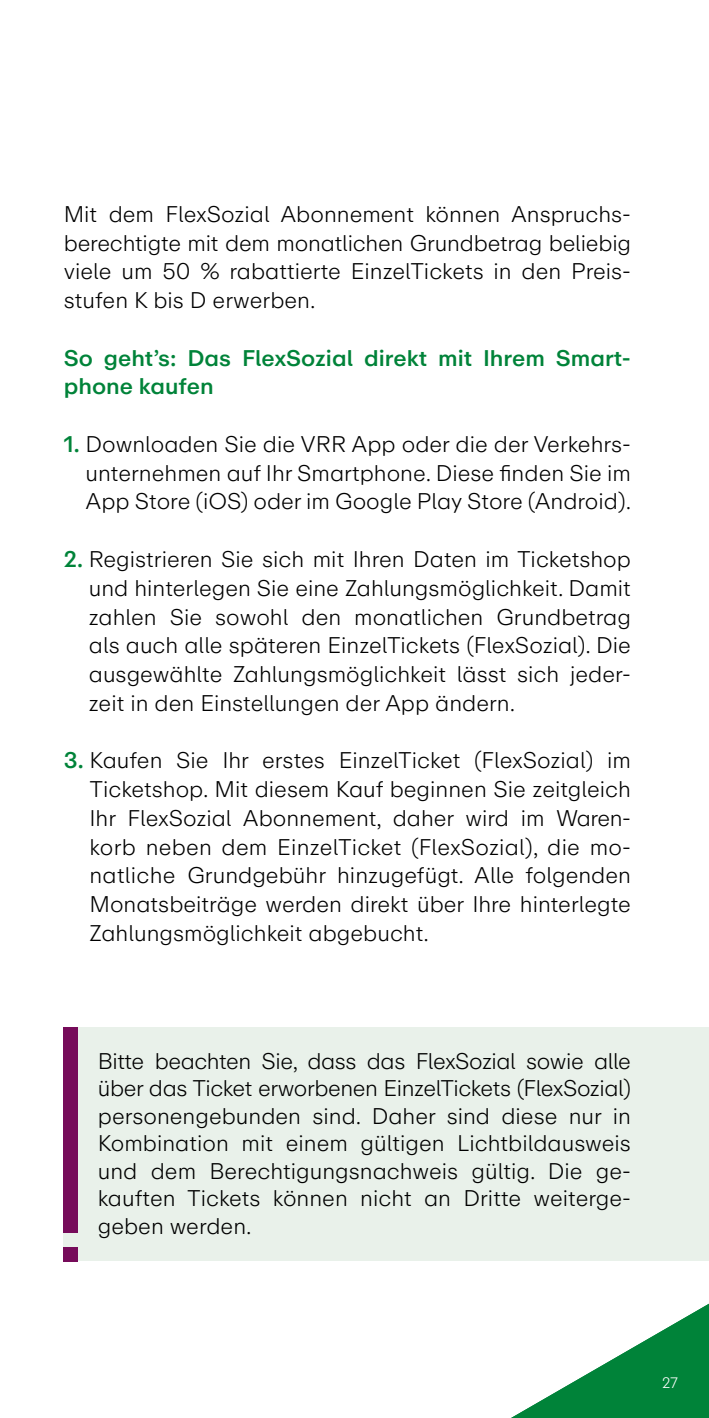
<style>
.page{position:relative;width:709px;height:1418px;background:#fff}
.page>*{position:absolute;margin:0;border:0;box-sizing:border-box;transform-origin:0 0}
.t1{font:300 22.5px/28.8px "ABC Repro";color:#000;text-align:justify}
.t2{font:500 22.5px/28.8px "ABC Repro";color:#008339}
.t3{font:300 15px "ABC Repro";color:#fff}
.s1{font-weight:500;color:#008339}
</style>
<div class="page">
<svg style="left:513px;top:1303px;width:196px;height:114px"></svg>
<div style="left:64px;top:1027px;width:645px;height:234px;background:#e9f1ea"></div>
<div style="left:64px;top:1027px;width:14px;height:205px;background:#760b5a"></div>
<div style="left:64px;top:1246px;width:14px;height:15px;background:#760b5a"></div>
<p class="t1" style="left:64px;top:200px;width:568px;text-align:left">Mit dem FlexSozial Abonnement können Anspruchs&shy;berechtigte mit dem monatlichen Grundbetrag beliebig viele um 50 % rabattierte EinzelTickets in den Preis&shy;stufen K bis D erwerben.</p>
<p class="t2" style="left:64px;top:343px;width:568px">So geht’s: Das FlexSozial direkt mit Ihrem Smart&shy;phone kaufen</p>
<p class="t1" style="left:86px;top:430px;width:547px;text-indent:-22px"><span class="s1">1.</span> Downloaden Sie die VRR App oder die der Verkehrs&shy;unternehmen auf Ihr Smartphone. Diese finden Sie im App Store (iOS) oder im Google Play Store (Android).</p>
<p class="t1" style="left:89px;top:545px;width:543px;text-indent:-25px"><span class="s1">2.</span> Registrieren Sie sich mit Ihren Daten im Ticketshop und hinterlegen Sie eine Zahlungsmöglichkeit. Damit zahlen Sie sowohl den monatlichen Grundbetrag als auch alle späteren EinzelTickets (FlexSozial). Die ausgewählte Zahlungsmöglichkeit lässt sich jeder&shy;zeit in den Einstellungen der App ändern.</p>
<p class="t1" style="left:90px;top:746px;width:543px;text-indent:-26px"><span class="s1">3.</span> Kaufen Sie Ihr erstes EinzelTicket (FlexSozial) im Ticketshop. Mit diesem Kauf beginnen Sie zeitgleich Ihr FlexSozial Abonnement, daher wird im Waren&shy;korb neben dem EinzelTicket (FlexSozial), die mo&shy;natliche Grundgebühr hinzugefügt. Alle folgenden Monatsbeiträge werden direkt über Ihre hinterlegte Zahlungsmöglichkeit abgebucht.</p>
<p class="t1" style="left:98px;top:1047px;width:534px;line-height:27.5px;text-align:left">Bitte beachten Sie, dass das FlexSozial sowie alle über das Ticket erworbenen EinzelTickets (FlexSozial) personengebunden sind. Daher sind diese nur in Kombination mit einem gültigen Lichtbildausweis und dem Berechtigungsnachweis gültig. Die ge&shy;kauften Tickets können nicht an Dritte weiterge&shy;geben werden.</p>
<p class="t3" style="left:662px;top:1373px;width:17px">27</p>
</div>
